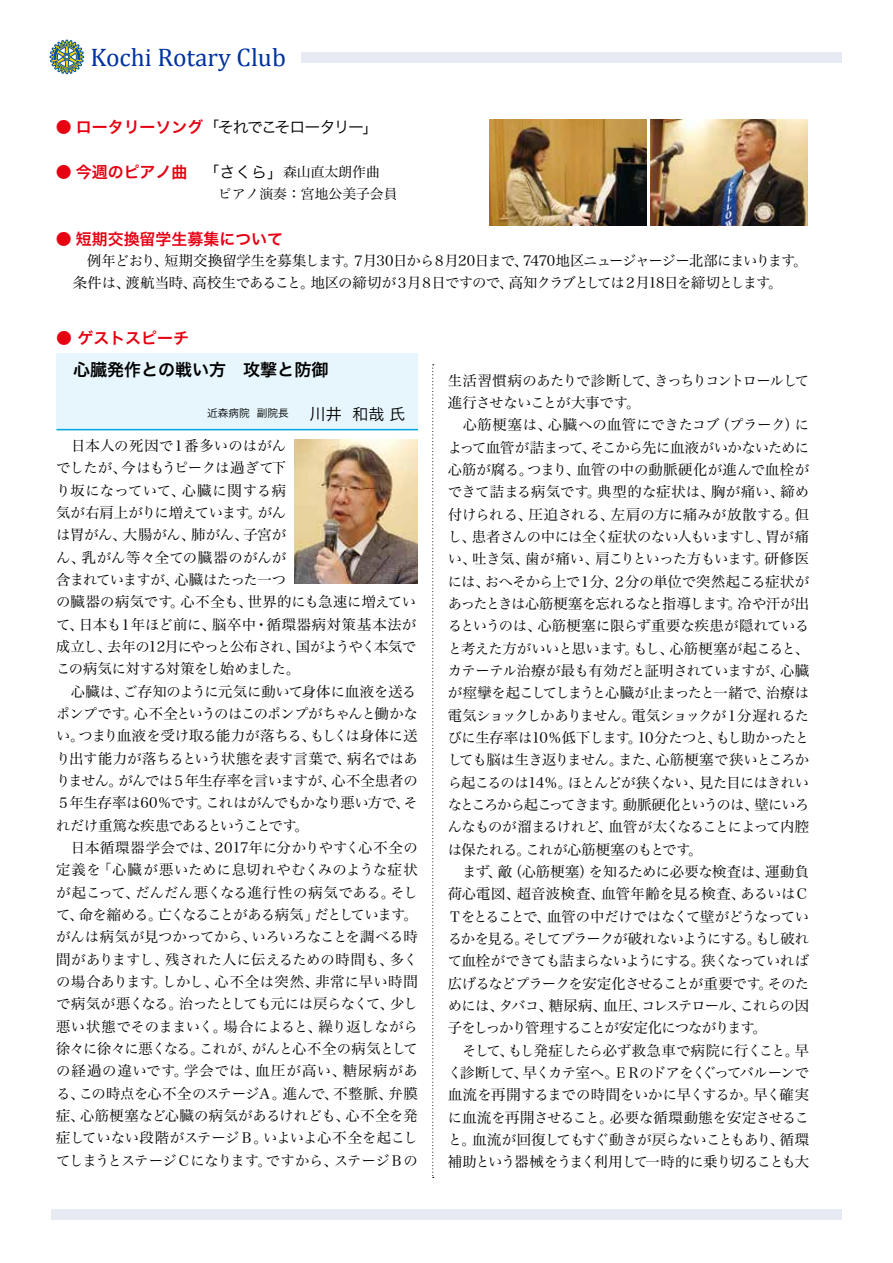
<style>
.page{position:relative;width:893px;height:1263px;background:#fff}
.page>*{position:absolute;margin:0;border:0;box-sizing:border-box;transform-origin:0 0}
.t1{font:25.5px "Cambria";color:#0033a0}
.t2{font:16.95px "Hira Kaku Pro W6";color:#000}
.t3{font:15.9px "Hira Kaku Pro W6";color:#e60012}
.t4{font:15.9px "Hira Kaku Pro W3";letter-spacing:-.1em;color:#000}
.t5{font:14.4px/22.4px "Hira Min Pro W3";letter-spacing:-.03em;color:#000}
.t6{font:14.4px/22.4px "Hira Min Pro W3";letter-spacing:-.065em;color:#000}
.t7{font:13.8px "Hira Min Pro W3";color:#000}
.t8{font:10.65px "Hira Kaku Pro W3";color:#000}
.s1{font-family:"Hira Kaku Pro W6";color:#e60012}
.s2{font-family:"Hira Kaku Pro W3";color:#000}
.s3{font-family:"Hira Min Pro W3";font-size:13.8px;color:#000}
.s4{font-size:15.9px}
</style>
<div class="page">
<svg style="left:50px;top:39px;width:34px;height:36px"></svg>
<div style="left:51px;top:1209px;width:791px;height:10px;background:#e7eaf3"></div>
<div style="left:302px;top:52px;width:540px;height:11px;background:#e7eaf3"></div>
<img style="left:651px;top:119px;width:157px;height:106px">
<img style="left:489px;top:119px;width:157px;height:106px">
<div style="left:57px;top:353px;width:361px;height:77px;background:#e6f6fc"></div>
<hr style="left:57px;top:429px;width:361px;height:1px;background:#00a4e1">
<img style="left:295px;top:439px;width:123px;height:145px">
<svg style="left:432px;top:364px;width:2px;height:814px"></svg>
<h1 class="t1" style="left:91px;top:42px;width:197px">Kochi Rotary Club</h1>
<p class="t4" style="left:56px;top:113px;width:324px"><span class="s1">● ロータリーソング</span>「それでこそロータリー」</p>
<p class="t3" style="left:56px;top:157px;width:325px">● 今週のピアノ曲<span class="s2">　「さくら」</span><span class="s3">森山直太朗作曲</span></p>
<p class="t7" style="left:218px;top:182px;width:181px">ピアノ演奏：宮地公美子会員</p>
<p class="t3" style="left:56px;top:224px;width:229px">● 短期交換留学生募集について</p>
<p class="t6" style="left:73px;top:248px;width:736px">　例年どおり、短期交換留学生を募集します。７月30日から８月20日まで、7470地区ニュージャージー北部にまいります。条件は、渡航当時、高校生であること。地区の締切が３月８日ですので、高知クラブとしては２月18日を締切とします。</p>
<p class="t3" style="left:56px;top:324px;width:134px">● ゲストスピーチ</p>
<p class="t2" style="left:56px;top:354px;width:274px">　心臓発作との戦い方　攻撃と防御</p>
<p class="t8" style="left:207px;top:404px;width:200px">近森病院 副院長　　<span class="s4">川井 和哉 氏</span></p>
<p class="t5" style="left:56px;top:433px;width:363px">　日本人の死因で１番多いのはがん<br>でしたが、今はもうピークは過ぎて下<br>り坂になっていて、心臓に関する病<br>気が右肩上がりに増えています。がん<br>は胃がん、大腸がん、肺がん、子宮が<br>ん、乳がん等々全ての臓器のがんが<br>含まれていますが、心臓はたった一つ<br>の臓器の病気です。心不全も、世界的にも急速に増えていて、日本も１年ほど前に、脳卒中・循環器病対策基本法が成立し、去年の12月にやっと公布され、国がようやく本気でこの病気に対する対策をし始めました。<br>　心臓は、ご存知のように元気に動いて身体に血液を送るポンプです。心不全というのはこのポンプがちゃんと働かない。つまり血液を受け取る能力が落ちる、もしくは身体に送り出す能力が落ちるという状態を表す言葉で、病名ではありません。がんでは５年生存率を言いますが、心不全患者の<br>５年生存率は60％です。これはがんでもかなり悪い方で、それだけ重篤な疾患であるということです。<br>　日本循環器学会では、2017年に分かりやすく心不全の定義を「心臓が悪いために息切れやむくみのような症状が起こって、だんだん悪くなる進行性の病気である。そして、命を縮める。亡くなることがある病気」だとしています。がんは病気が見つかってから、いろいろなことを調べる時間がありますし、残された人に伝えるための時間も、多くの場合あります。しかし、心不全は突然、非常に早い時間で病気が悪くなる。治ったとしても元には戻らなくて、少し悪い状態でそのままいく。場合によると、繰り返しながら徐々に徐々に悪くなる。これが、がんと心不全の病気としての経過の違いです。学会では、血圧が高い、糖尿病がある、この時点を心不全のステージＡ。進んで、不整脈、弁膜症、心筋梗塞など心臓の病気があるけれども、心不全を発症していない段階がステージＢ。いよいよ心不全を起こしてしまうとステージＣになります。ですから、ステージＢの</p>
<p class="t5" style="left:448px;top:368px;width:363px">生活習慣病のあたりで診断して、きっちりコントロールして進行させないことが大事です。<br>　心筋梗塞は、心臓への血管にできたコブ（プラーク）によって血管が詰まって、そこから先に血液がいかないために心筋が腐る。つまり、血管の中の動脈硬化が進んで血栓ができて詰まる病気です。典型的な症状は、胸が痛い、締め付けられる、圧迫される、左肩の方に痛みが放散する。但し、患者さんの中には全く症状のない人もいますし、胃が痛い、吐き気、歯が痛い、肩こりといった方もいます。研修医には、おへそから上で１分、２分の単位で突然起こる症状があったときは心筋梗塞を忘れるなと指導します。冷や汗が出るというのは、心筋梗塞に限らず重要な疾患が隠れていると考えた方がいいと思います。もし、心筋梗塞が起こると、カテーテル治療が最も有効だと証明されていますが、心臓が痙攣を起こしてしまうと心臓が止まったと一緒で、治療は電気ショックしかありません。電気ショックが１分遅れるたびに生存率は10％低下します。10分たつと、もし助かったとしても脳は生き返りません。また、心筋梗塞で狭いところから起こるのは14％。ほとんどが狭くない、見た目にはきれいなところから起こってきます。動脈硬化というのは、壁にいろんなものが溜まるけれど、血管が太くなることによって内腔は保たれる。これが心筋梗塞のもとです。<br>　まず、敵（心筋梗塞）を知るために必要な検査は、運動負荷心電図、超音波検査、血管年齢を見る検査、あるいはＣ<br>Ｔをとることで、血管の中だけではなくて壁がどうなっているかを見る。そしてプラークが破れないようにする。もし破れて血栓ができても詰まらないようにする。狭くなっていれば広げるなどプラークを安定化させることが重要です。そのためには、タバコ、糖尿病、血圧、コレステロール、これらの因子をしっかり管理することが安定化につながります。<br>　そして、もし発症したら必ず救急車で病院に行くこと。早く診断して、早くカテ室へ。ＥＲのドアをくぐってバルーンで血流を再開するまでの時間をいかに早くするか。早く確実に血流を再開させること。必要な循環動態を安定させること。血流が回復してもすぐ動きが戻らないこともあり、循環補助という器械をうまく利用して一時的に乗り切ることも大</p>
</div>
